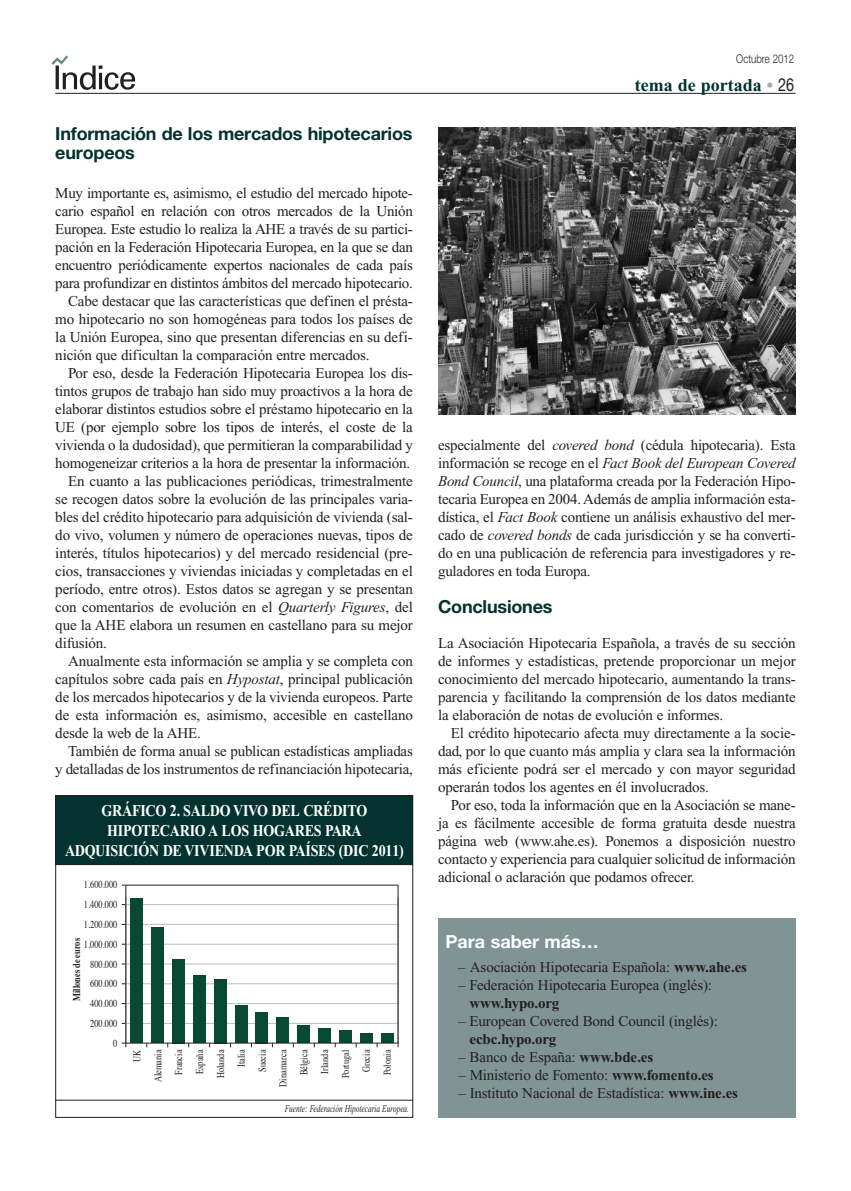
<style>
.page{position:relative;width:851px;height:1191px;background:#fff}
.page>*{position:absolute;margin:0;border:0;box-sizing:border-box;transform-origin:0 0}
.t1{font:700 18px/18.9px "Helvetica Neue LT Std";letter-spacing:-.01em;color:#03322f}
.t2{font:700 18px "Times New Roman";color:#03322f}
.t3{font:700 18px "Helvetica Neue LT Std";color:#fff}
.t4{font:700 16.5px/19.8px "Times New Roman";letter-spacing:-.015em;color:#fff;text-align:center;scale:.85 1}
.t5{font:15px/18px "Times New Roman";letter-spacing:-.01em;color:#231f20;text-align:justify}
.t6{font:700 15px "Times New Roman";letter-spacing:-.01em;color:#231f20}
.t7{font:300 12px "Helvetica Neue LT Std";color:#231f20;scale:.8 1}
.t8{font:10.5px/20.9px "Times";color:#231f20;scale:.8 1}
.t9{font:italic 10.5px "Times New Roman";color:#231f20;scale:.7 1}
.t10{font:700 10.5px "Times";color:#231f20;scale:.8 1}
.s1{font-style:italic}
.s2{color:#a8a9ad}
.s3{font-family:"Helvetica Neue LT Std";font-weight:400;color:#231f20}
.s4{font-weight:700}
</style>
<div class="page">
<hr style="left:55px;top:93px;width:740px;height:1px;background:#231f20">
<svg style="left:51px;top:55px;width:84px;height:35px"></svg>
<div style="left:438px;top:918px;width:357px;height:199px;background:#809495"></div>
<hr style="left:55px;top:1099px;width:358px;height:1px;background:#231f20">
<div style="left:56px;top:795px;width:357px;height:69px;background:#03322f"></div>
<div style="left:55px;top:795px;width:358px;height:322px;border:1px solid #231f20"></div>
<hr style="left:126px;top:1023px;width:272px;height:1px;background:#bcbdc0">
<hr style="left:126px;top:1003px;width:272px;height:1px;background:#bcbdc0">
<hr style="left:126px;top:983px;width:272px;height:1px;background:#bcbdc0">
<hr style="left:126px;top:943px;width:272px;height:1px;background:#bcbdc0">
<hr style="left:126px;top:904px;width:272px;height:1px;background:#bcbdc0">
<hr style="left:126px;top:924px;width:272px;height:1px;background:#bcbdc0">
<hr style="left:126px;top:963px;width:272px;height:1px;background:#bcbdc0">
<div style="left:130px;top:898px;width:12px;height:145px;background:#074932"></div>
<div style="left:151px;top:927px;width:12px;height:116px;background:#074932"></div>
<div style="left:172px;top:959px;width:12px;height:84px;background:#074932"></div>
<div style="left:193px;top:975px;width:12px;height:68px;background:#074932"></div>
<div style="left:214px;top:979px;width:12px;height:64px;background:#074932"></div>
<div style="left:235px;top:1005px;width:12px;height:38px;background:#074932"></div>
<div style="left:256px;top:1012px;width:12px;height:31px;background:#074932"></div>
<div style="left:277px;top:1017px;width:12px;height:26px;background:#074932"></div>
<div style="left:381px;top:1033px;width:12px;height:10px;background:#074932"></div>
<div style="left:298px;top:1025px;width:12px;height:18px;background:#074932"></div>
<div style="left:319px;top:1028px;width:12px;height:15px;background:#074932"></div>
<div style="left:339px;top:1030px;width:12px;height:13px;background:#074932"></div>
<div style="left:360px;top:1033px;width:12px;height:10px;background:#074932"></div>
<div style="left:125px;top:884px;width:273px;height:159px;border:1px solid #231f20"></div>
<hr style="left:55px;top:864px;width:358px;height:1px;background:#231f20">
<img style="left:438px;top:128px;width:357px;height:287px">
<p class="t1" style="left:55px;top:126px;width:358px">Información de los mercados hipotecarios europeos</p>
<p class="t5" style="left:55px;top:185px;width:359px">Muy importante es, asimismo, el estudio del mercado hipote-</p>
<p class="t5" style="left:55px;top:203px;width:359px">cario español en relación con otros mercados de la Unión</p>
<p class="t5" style="left:55px;top:221px;width:359px">Europea. Este estudio lo realiza la AHE a través de su partici-</p>
<p class="t5" style="left:55px;top:239px;width:359px">pación en la Federación Hipotecaria Europea, en la que se dan</p>
<p class="t5" style="left:55px;top:257px;width:359px">encuentro periódicamente expertos nacionales de cada país</p>
<p class="t5" style="left:55px;top:275px;width:359px">para profundizar en distintos ámbitos del mercado hipotecario.</p>
<p class="t5" style="left:68px;top:293px;width:346px">Cabe destacar que las características que definen el présta-</p>
<p class="t5" style="left:55px;top:311px;width:359px">mo hipotecario no son homogéneas para todos los países de</p>
<p class="t5" style="left:55px;top:329px;width:359px">la Unión Europea, sino que presentan diferencias en su defi-</p>
<p class="t5" style="left:55px;top:347px;width:316px">nición que dificultan la comparación entre mercados.</p>
<p class="t5" style="left:68px;top:365px;width:346px">Por eso, desde la Federación Hipotecaria Europea los dis-</p>
<p class="t5" style="left:55px;top:383px;width:359px">tintos grupos de trabajo han sido muy proactivos a la hora de</p>
<p class="t5" style="left:55px;top:401px;width:359px">elaborar distintos estudios sobre el préstamo hipotecario en la</p>
<p class="t5" style="left:55px;top:419px;width:359px">UE (por ejemplo sobre los tipos de interés, el coste de la</p>
<p class="t5" style="left:55px;top:437px;width:359px">vivienda o la dudosidad), que permitieran la comparabilidad y</p>
<p class="t5" style="left:55px;top:455px;width:356px">homogeneizar criterios a la hora de presentar la información.</p>
<p class="t5" style="left:68px;top:473px;width:346px">En cuanto a las publicaciones periódicas, trimestralmente</p>
<p class="t5" style="left:55px;top:491px;width:359px">se recogen datos sobre la evolución de las principales varia-</p>
<p class="t5" style="left:55px;top:509px;width:359px">bles del crédito hipotecario para adquisición de vivienda (sal-</p>
<p class="t5" style="left:55px;top:527px;width:359px">do vivo, volumen y número de operaciones nuevas, tipos de</p>
<p class="t5" style="left:55px;top:545px;width:359px">interés, títulos hipotecarios) y del mercado residencial (pre-</p>
<p class="t5" style="left:55px;top:563px;width:359px">cios, transacciones y viviendas iniciadas y completadas en el</p>
<p class="t5" style="left:55px;top:581px;width:359px">período, entre otros). Estos datos se agregan y se presentan</p>
<p class="t5" style="left:55px;top:599px;width:359px">con comentarios de evolución en el <span class="s1">Quarterly Figures</span>, del</p>
<p class="t5" style="left:55px;top:617px;width:359px">que la AHE elabora un resumen en castellano para su mejor</p>
<p class="t5" style="left:55px;top:635px;width:53px">difusión.</p>
<p class="t5" style="left:68px;top:653px;width:346px">Anualmente esta información se amplia y se completa con</p>
<p class="t5" style="left:55px;top:671px;width:359px">capítulos sobre cada país en <span class="s1">Hypostat</span>, principal publicación</p>
<p class="t5" style="left:55px;top:689px;width:359px">de los mercados hipotecarios y de la vivienda europeos. Parte</p>
<p class="t5" style="left:55px;top:707px;width:359px">de esta información es, asimismo, accesible en castellano</p>
<p class="t5" style="left:55px;top:725px;width:147px">desde la web de la AHE.</p>
<p class="t5" style="left:68px;top:743px;width:346px">También de forma anual se publican estadísticas ampliadas</p>
<p class="t5" style="left:55px;top:761px;width:359px">y detalladas de los instrumentos de refinanciación hipotecaria,</p>
<p class="t4" style="left:65px;top:802px;width:400px">GRÁFICO 2. SALDO VIVO DEL CRÉDITO<br>HIPOTECARIO A LOS HOGARES PARA<br>ADQUISICIÓN DE VIVIENDA POR PAÍSES (DIC 2011)</p>
<p class="t8" style="left:84px;top:875px;width:44px">1.600.000</p>
<p class="t8" style="left:84px;top:895px;width:44px;line-height:19.8px">1.400.000<br>1.200.000</p>
<p class="t8" style="left:90px;top:954px;width:36px">800.000</p>
<p class="t10" style="left:72px;top:1001px;width:80px;rotate:-90deg">Millones de euros</p>
<p class="t8" style="left:84px;top:934px;width:44px">1.000.000</p>
<p class="t8" style="left:90px;top:974px;width:36px">600.000</p>
<p class="t8" style="left:90px;top:994px;width:36px">400.000</p>
<p class="t8" style="left:90px;top:1014px;width:36px">200.000</p>
<p class="t8" style="left:113px;top:1033px;width:7px">0</p>
<p class="t8" style="left:127px;top:1086px;width:48px;text-align:right;rotate:-90deg">UK<br>Alemania<br>Francia<br>España<br>Holanda<br>Italia<br>Suecia<br>Dinamarca<br>Bélgica<br>Irlanda<br>Portugal<br>Grecia<br>Polonia</p>
<p class="t9" style="left:285px;top:1104px;width:179px">Fuente: Federación Hipotecaria Europea.</p>
<p class="t7" style="left:736px;top:54px;width:74px">Octubre 2012</p>
<p class="t2" style="left:634px;top:79px;width:161px">tema de portada <span class="s2">•</span> <span class="s3">26</span></p>
<p class="t5" style="left:438px;top:437px;width:359px">especialmente del <span class="s1">covered bond</span> (cédula hipotecaria). Esta información se recoge en el <span class="s1">Fact Book del European Covered Bond Council</span>, una plataforma creada por la Federación Hipo&shy;tecaria Europea en 2004. Además de amplia información esta&shy;dística, el <span class="s1">Fact Book</span> contiene un análisis exhaustivo del mer&shy;cado de <span class="s1">covered bonds</span> de cada jurisdicción y se ha converti&shy;do en una publicación de referencia para investigadores y re&shy;guladores en toda Europa.</p>
<p class="t1" style="left:438px;top:599px;width:116px">Conclusiones</p>
<p class="t5" style="left:438px;top:635px;width:359px">La Asociación Hipotecaria Española, a través de su sección de informes y estadísticas, pretende proporcionar un mejor conocimiento del mercado hipotecario, aumentando la trans&shy;parencia y facilitando la comprensión de los datos mediante la elaboración de notas de evolución e informes.</p>
<p class="t5" style="left:438px;top:725px;width:359px;text-indent:13px">El crédito hipotecario afecta muy directamente a la socie&shy;dad, por lo que cuanto más amplia y clara sea la información más eficiente podrá ser el mercado y con mayor seguridad operarán todos los agentes en él involucrados.</p>
<p class="t5" style="left:438px;top:797px;width:359px;text-indent:13px">Por eso, toda la información que en la Asociación se mane&shy;ja es fácilmente accesible de forma gratuita desde nuestra página web (www.ahe.es). Ponemos a disposición nuestro contacto y experiencia para cualquier solicitud de información adicional o aclaración que podamos ofrecer.</p>
<p class="t3" style="left:445px;top:935px;width:155px">Para saber más…</p>
<p class="t5" style="left:458px;top:959px;width:290px">– Asociación Hipotecaria Española: <span class="s4">www.ahe.es</span></p>
<p class="t5" style="left:458px;top:977px;width:255px">– Federación Hipotecaria Europea (inglés):</p>
<p class="t6" style="left:469px;top:998px;width:91px">www.hypo.org</p>
<p class="t5" style="left:458px;top:1013px;width:261px">– European Covered Bond Council (inglés):</p>
<p class="t6" style="left:469px;top:1034px;width:88px">ecbc.hypo.org</p>
<p class="t5" style="left:458px;top:1049px;width:196px">– Banco de España: <span class="s4">www.bde.es</span></p>
<p class="t5" style="left:458px;top:1067px;width:257px">– Ministerio de Fomento: <span class="s4">www.fomento.es</span></p>
<p class="t5" style="left:458px;top:1085px;width:281px">– Instituto Nacional de Estadística: <span class="s4">www.ine.es</span></p>
</div>
